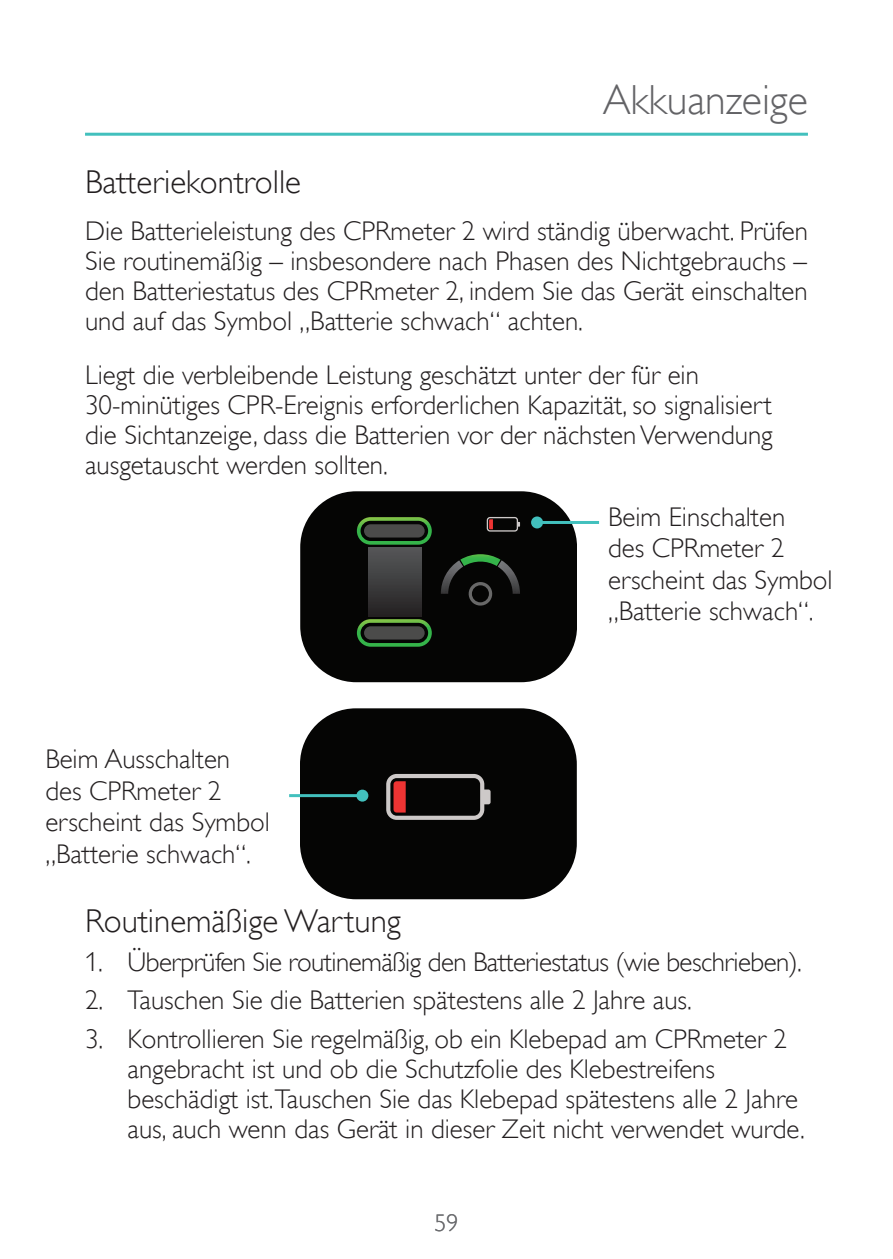
<style>
.page{position:relative;width:893px;height:1259px;background:#fff}
.page>*{position:absolute;margin:0;border:0;box-sizing:border-box;transform-origin:0 0}
.Heading_Right_Side{font:300 42px "Gill Alt One";color:#636366}
.SubHeading{font:300 33px "Gill Alt One";color:#231f20}
.Body_Text{font:300 27px/30px "Gill Alt One";color:#231f20}
.Body_Text-2{font:300 27px "Gill Alt One";letter-spacing:-.02em;color:#231f20}
.t1{font:300 24px "Gill Alt One";color:#6c6d70}
</style>
<div class="page">
<hr style="left:85px;top:133px;width:723px;height:3px;background:#42c0bd">
<div style="left:300px;top:491px;width:277px;height:191px;background:#050504;border-radius:56px"></div>
<svg style="left:357px;top:517px;width:75px;height:28px"></svg>
<svg style="left:357px;top:619px;width:75px;height:28px"></svg>
<div style="left:368px;top:547px;width:53px;height:69px;background:linear-gradient(to bottom,#565859,#252223)"></div>
<svg style="left:441px;top:554px;width:79px;height:52px"></svg>
<svg style="left:487px;top:517px;width:33px;height:14px"></svg>
<div style="left:300px;top:708px;width:277px;height:191px;background:#050504;border-radius:56px"></div>
<svg style="left:386px;top:774px;width:105px;height:46px"></svg>
<hr style="left:289px;top:794px;width:73px;height:3px;background:#42c0bd">
<div style="left:356px;top:789px;width:12px;height:12px;background:#42c0bd;border-radius:50%"></div>
<hr style="left:537px;top:521px;width:62px;height:3px;background:#42c0bd">
<div style="left:531px;top:516px;width:12px;height:12px;background:#42c0bd;border-radius:50%"></div>
<p class="Heading_Right_Side" style="left:603px;top:76px;width:207px">Akkuanzeige</p>
<p class="SubHeading" style="left:85px;top:163px;width:218px">Batteriekontrolle</p>
<p class="Body_Text" style="left:85px;top:216px;width:724px;text-align:justify">Die Batterieleistung des CPRmeter 2 wird ständig überwacht. Prüfen Sie routinemäßig – insbesondere nach Phasen des Nichtgebrauchs – den Batteriestatus des CPRmeter 2, indem Sie das Gerät einschalten und auf das Symbol „Batterie schwach“ achten.</p>
<p class="Body_Text" style="left:85px;top:360px;width:689px">Liegt die verbleibende Leistung geschätzt unter der für ein 30-minütiges CPR-Ereignis erforderlichen Kapazität, so signalisiert die Sichtanzeige, dass die Batterien vor der nächsten Verwendung ausgetauscht werden sollten.</p>
<p class="Body_Text" style="left:45px;top:743px;width:226px;line-height:31.5px">Beim Ausschalten des CPRmeter 2 erscheint das Symbol „Batterie schwach“.</p>
<p class="Body_Text" style="left:608px;top:500px;width:226px;line-height:31.5px">Beim Einschalten<br>des CPRmeter 2 erscheint das Symbol „Batterie schwach“.</p>
<p class="SubHeading" style="left:85px;top:902px;width:317px">Routinemäßige Wartung</p>
<p class="Body_Text-2" style="left:85px;top:946px;width:718px">1. Überprüfen Sie routinemäßig den Batteriestatus (wie beschrieben).</p>
<p class="Body_Text" style="left:85px;top:985px;width:608px">2. Tauschen Sie die Batterien spätestens alle 2 Jahre aus.</p>
<p class="Body_Text" style="left:128px;top:1023px;width:679px;text-indent:-43px">3. Kontrollieren Sie regelmäßig, ob ein Klebepad am CPRmeter 2 angebracht ist und ob die Schutzfolie des Klebestreifens beschädigt ist.Tauschen Sie das Klebepad spätestens alle 2 Jahre aus, auch wenn das Gerät in dieser Zeit nicht verwendet wurde.</p>
<p class="t1" style="left:434px;top:1209px;width:25px">59</p>
</div>
